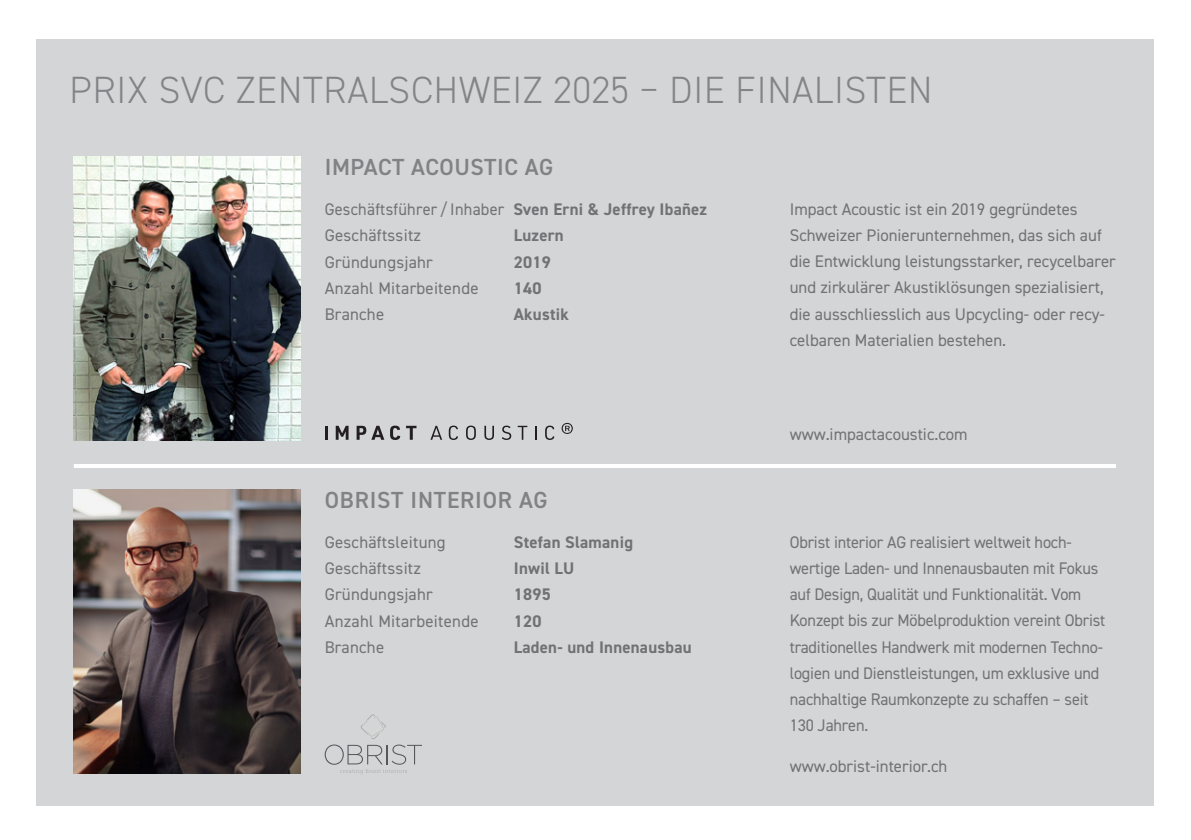
<style>
.page{position:relative;width:1191px;height:840px;background:#fff}
.page>*{position:absolute;margin:0;border:0;box-sizing:border-box;transform-origin:0 0}
.t1{font:300 38px "DIN2014";letter-spacing:.02em;color:#828487}
.t2{font:600 23.4px "DIN2014";letter-spacing:.025em;color:#808285}
.t3{font:16.8px/26.2px "DIN2014";color:#717275}
.t4{font:700 16.8px "DIN2014";letter-spacing:.015em;color:#717275}
.s1{font-weight:700}
</style>
<div class="page">
<div style="left:37px;top:40px;width:1117px;height:765px;background:#d4d5d7"></div>
<img style="left:74px;top:157px;width:226px;height:283px">
<img style="left:74px;top:489px;width:226px;height:284px">
<hr style="left:74px;top:464px;width:1042px;height:3px;background:#fff">
<hr style="left:325px;top:425px;width:3px;height:14px;background:#231f20">
<svg style="left:336px;top:425px;width:12px;height:14px"></svg>
<svg style="left:356px;top:425px;width:28px;height:14px"></svg>
<svg style="left:390px;top:425px;width:10px;height:14px"></svg>
<svg style="left:406px;top:425px;width:10px;height:14px"></svg>
<svg style="left:430px;top:425px;width:12px;height:14px"></svg>
<svg style="left:449px;top:425px;width:9px;height:14px"></svg>
<svg style="left:466px;top:425px;width:10px;height:14px"></svg>
<svg style="left:484px;top:425px;width:10px;height:14px"></svg>
<svg style="left:502px;top:425px;width:9px;height:14px"></svg>
<svg style="left:518px;top:425px;width:9px;height:14px"></svg>
<svg style="left:535px;top:426px;width:1px;height:13px"></svg>
<svg style="left:545px;top:425px;width:9px;height:14px"></svg>
<svg style="left:561px;top:422px;width:12px;height:11px"></svg>
<svg style="left:361px;top:714px;width:25px;height:24px"></svg>
<svg style="left:325px;top:744px;width:97px;height:29px"></svg>
<p class="t1" style="left:70px;top:67px;width:864px">PRIX SVC ZENTRALSCHWEIZ 2025 – DIE FINALISTEN</p>
<p class="t2" style="left:325px;top:151px;width:230px">IMPACT ACOUSTIC AG</p>
<p class="t3" style="left:325px;top:196px;width:384px">Geschäftsführer / Inhaber <span class="s1">Sven Erni &amp; Jeffrey Ibañez</span></p>
<p class="t3" style="left:325px;top:222px;width:98px">Geschäftssitz</p>
<p class="t4" style="left:514px;top:224px;width:52px">Luzern</p>
<p class="t3" style="left:325px;top:248px;width:110px">Gründungsjahr</p>
<p class="t4" style="left:514px;top:250px;width:39px">2019</p>
<p class="t3" style="left:325px;top:274px;width:155px">Anzahl Mitarbeitende</p>
<p class="t4" style="left:514px;top:276px;width:29px">140</p>
<p class="t3" style="left:325px;top:300px;width:61px">Branche</p>
<p class="t4" style="left:514px;top:303px;width:57px">Akustik</p>
<p class="t2" style="left:325px;top:484px;width:224px">OBRIST INTERIOR AG</p>
<p class="t3" style="left:325px;top:528px;width:122px">Geschäftsleitung</p>
<p class="t4" style="left:514px;top:530px;width:121px">Stefan Slamanig</p>
<p class="t3" style="left:325px;top:554px;width:98px">Geschäftssitz</p>
<p class="t4" style="left:514px;top:557px;width:62px">Inwil LU</p>
<p class="t3" style="left:325px;top:581px;width:110px">Gründungsjahr</p>
<p class="t4" style="left:514px;top:583px;width:39px">1895</p>
<p class="t3" style="left:325px;top:607px;width:155px">Anzahl Mitarbeitende</p>
<p class="t4" style="left:514px;top:609px;width:29px">120</p>
<p class="t3" style="left:325px;top:633px;width:61px">Branche</p>
<p class="t4" style="left:514px;top:635px;width:179px">Laden- und Innenausbau</p>
<p class="t3" style="left:789px;top:195px;width:328px">Impact Acoustic ist ein 2019 gegründetes Schweizer Pionierunternehmen, das sich auf die Entwicklung leistungsstarker, recycelbarer und zirkulärer Akustiklösungen spezialisiert, die ausschliesslich aus Upcycling- oder recy&shy;celbaren Materialien bestehen.</p>
<p class="t3" style="left:789px;top:420px;width:179px">www.impactacoustic.com</p>
<p class="t3" style="left:789px;top:528px;width:317px">Obrist interior AG realisiert weltweit hoch&shy;wertige Laden- und Innenausbauten mit Fokus auf Design, Qualität und Funktionalität. Vom Konzept bis zur Möbelproduktion vereint Obrist traditionelles Handwerk mit modernen Techno&shy;logien und Dienstleistungen, um exklusive und nachhaltige Raumkonzepte zu schaffen – seit 130 Jahren.</p>
<p class="t3" style="left:789px;top:752px;width:159px">www.obrist-interior.ch</p>
</div>
